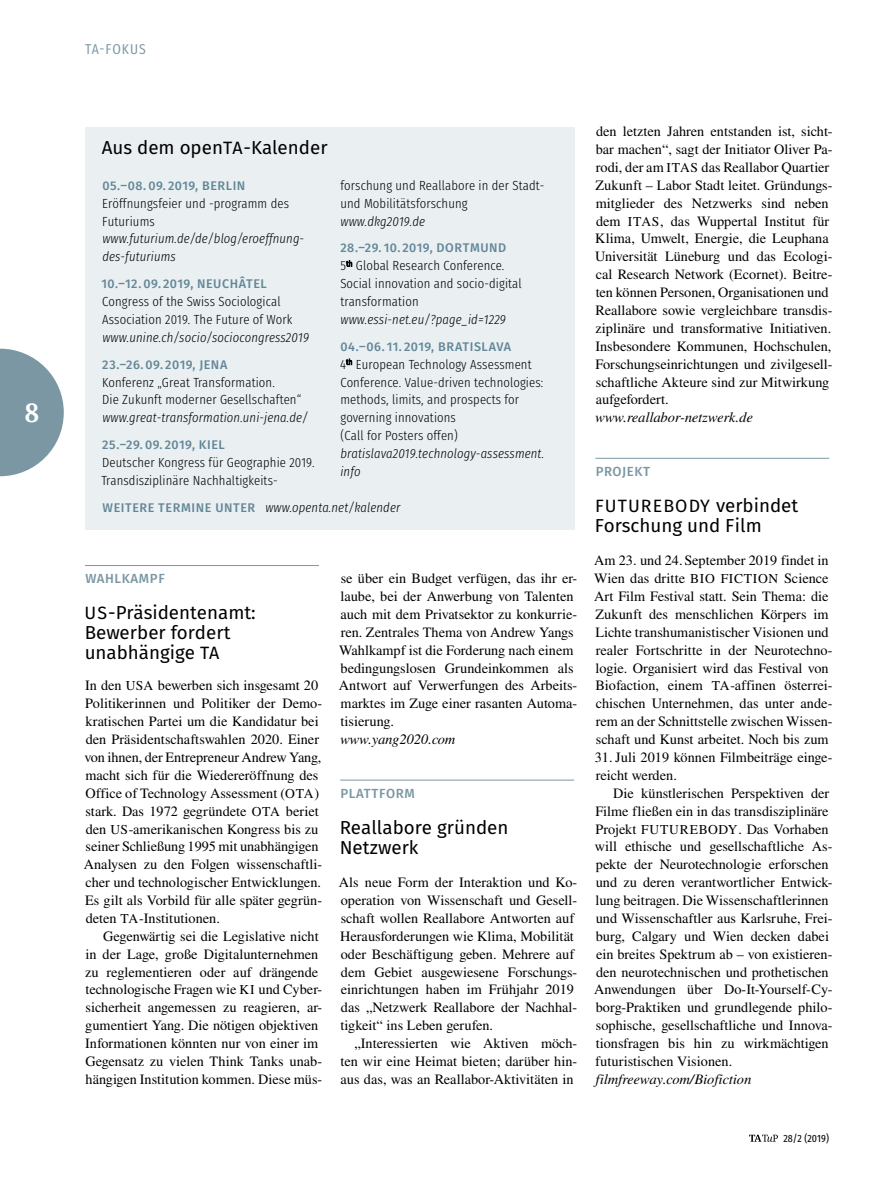
<style>
.page{position:relative;width:893px;height:1191px;background:#fff}
.page>*{position:absolute;margin:0;border:0;box-sizing:border-box;transform-origin:0 0}
.t1{font:700 25.5px "Droid Serif";color:#fff}
._35_0b_TAFokus_Ue{font:18.75px/20.2px "Fira Sans";color:#000}
._12_3_GTO_libue{font:18.75px "Fira Sans";color:#000}
._35_0b_TAFokus_Ue-2{font:17.85px "Fira Sans";letter-spacing:.06em;color:#000}
._10_1_GT{font:14.25px/17.9px "Nimbus Rom No 9 L";letter-spacing:.005em;color:#000}
._12_1_GTO{font:14.25px/17.9px "Nimbus Rom No 9 L";letter-spacing:.005em;color:#000}
._12_1_GTO--eng{font:14.25px/17.9px "Nimbus Rom No 9 L";letter-spacing:.005em;color:#000}
._12_3_GTO_libue-2{font:italic 14.25px "Nimbus Rom No 9 L";letter-spacing:.005em;color:#000}
.t2{font:14.25px "Fira Sans Condensed";letter-spacing:.065em;color:#7b97a4}
._35_2a_TAFokus_GTO_0{font:300 13.2px/17.9px "Fira Sans Condensed";letter-spacing:.01em;color:#000}
._12_3_GTO_libue-3{font:italic 300 13.2px/17.9px "Fira Sans Condensed";letter-spacing:.01em;color:#000}
._35_2a_TAFokus_GTO_0-2{font:italic 300 13.2px "Fira Sans Condensed";letter-spacing:.01em;color:#000}
._35_0a_TAFokus_Topli{font:500 13.2px "Fira Sans";letter-spacing:.045em;color:#7b97a4}
._35_2a_TAFokus_GTO_0-3{font:500 12.6px "Fira Sans";letter-spacing:.04em;color:#638798}
._12_3_GTO_libue-4{font:500 12.6px "Fira Sans";letter-spacing:.035em;color:#638798}
.t3{font:10.5px "Fira Sans Condensed";letter-spacing:.01em;color:#000}
.s1{font-size:17.85px}
.s2{font-style:normal}
.s3{font-style:italic}
.s4{font-family:"Fira Sans";font-weight:500;font-style:normal;font-size:12.6px;color:#638798}
.s5{font-size:13.5px}
.s6{font-size:18.75px}
</style>
<div class="page">
<hr style="left:595px;top:458px;width:234px;height:1px;background:#7b97a4">
<hr style="left:85px;top:565px;width:234px;height:1px;background:#7b97a4">
<hr style="left:340px;top:779px;width:234px;height:1px;background:#7b97a4">
<div style="left:85px;top:127px;width:489px;height:402px;background:#eaeff2"></div>
<svg style="left:346px;top:260px;width:6px;height:6px"></svg>
<svg style="left:346px;top:359px;width:6px;height:6px"></svg>
<svg style="left:0;top:349px;width:64px;height:127px"></svg>
<svg style="left:749px;top:1134px;width:29px;height:7px"></svg>
<h1 class="t1" style="left:25px;top:395px;width:16px">8</h1>
<p class="t2" style="left:85px;top:36px;width:62px">TA-FOKUS</p>
<p class="_12_3_GTO_libue" style="left:102px;top:133px;width:227px">Aus dem open<span class="s1">TA</span>-Kalender</p>
<p class="_12_3_GTO_libue-4" style="left:102px;top:175px;width:144px">05.–08. 09. 2019, BERLIN</p>
<p class="_12_3_GTO_libue-3" style="left:102px;top:194px;width:203px"><span class="s2">Eröffnungsfeier und -programm des<br>Futuriums </span>www.futurium.de/de/blog/eroeffnung&shy;des-futuriums</p>
<p class="_35_2a_TAFokus_GTO_0-3" style="left:101px;top:274px;width:167px">10.–12. 09. 2019, NEUCHÂTEL</p>
<p class="_35_2a_TAFokus_GTO_0" style="left:102px;top:291px;width:208px">Congress of the Swiss Sociological<br>Association 2019. The Future of Work <span class="s3">www.unine.ch/socio/sociocongress2019</span></p>
<p class="_35_2a_TAFokus_GTO_0-3" style="left:102px;top:354px;width:127px">23.–26. 09. 2019, JENA</p>
<p class="_35_2a_TAFokus_GTO_0" style="left:102px;top:371px;width:207px">Konferenz „Great Transformation.<br>Die Zukunft moderner Gesellschaften“ <span class="s3">www.great-transformation.uni-jena.de/</span></p>
<p class="_35_2a_TAFokus_GTO_0-3" style="left:102px;top:434px;width:124px">25.–29. 09. 2019, KIEL</p>
<p class="_35_2a_TAFokus_GTO_0" style="left:101px;top:452px;width:215px">Deutscher Kongress für Geographie 2019.<br>Transdisziplinäre Nachhaltigkeits-</p>
<p class="_35_2a_TAFokus_GTO_0" style="left:340px;top:175px;width:204px">forschung und Reallabore in der Stadt&shy;und Mobilitätsforschung <span class="s3">www.dkg2019.de</span></p>
<p class="_35_2a_TAFokus_GTO_0-3" style="left:340px;top:238px;width:167px">28.–29. 10. 2019, DORTMUND</p>
<p class="_35_2a_TAFokus_GTO_0" style="left:340px;top:255px;width:183px">5<sup>th</sup> Global Research Conference.<br>Social innovation and socio-digital transformation <span class="s3">www.essi-net.eu/?page_id=1229</span></p>
<p class="_35_2a_TAFokus_GTO_0-3" style="left:341px;top:336px;width:172px">04.–06. 11. 2019, BRATISLAVA</p>
<p class="_35_2a_TAFokus_GTO_0" style="left:340px;top:354px;width:206px">4<sup>th</sup> European Technology Assessment<br>Conference. Value-driven technologies: methods, limits, and prospects for governing innovations<br>(Call for Posters offen) <span class="s3">bratislava2019.technology-assessment. info</span></p>
<p class="_35_2a_TAFokus_GTO_0-2" style="left:103px;top:498px;width:299px"><span class="s4">WEITERE TERMINE UNTER</span> www.openta.net/kalender</p>
<p class="_35_0a_TAFokus_Topli" style="left:85px;top:568px;width:81px">WAHLKAMPF</p>
<p class="_35_0b_TAFokus_Ue" style="left:85px;top:602px;width:173px"><span class="s1">US</span>‑Präsidentenamt:<br>Bewerber fordert unabhängige <span class="s1">TA</span></p>
<p class="_12_1_GTO--eng" style="left:84px;top:676px;width:240px">In den <span class="s5">USA</span> bewerben sich insgesamt 20<br>Politikerinnen und Politiker der Demo&shy;kratischen Partei um die Kandidatur bei den Präsidentschaftswahlen 2020. Einer von ihnen, der Entrepreneur Andrew Yang, macht sich für die Wiedereröffnung des Office of Technology Assessment (<span class="s5">OTA</span>) stark. Das 1972 gegründete <span class="s5">OTA</span> beriet den <span class="s5">US</span>‑amerikanischen Kongress bis zu seiner Schließung 1995 mit unabhängigen Analysen zu den Folgen wissenschaftli&shy;cher und technologischer Entwicklungen.<br>Es gilt als Vorbild für alle später gegrün&shy;deten <span class="s5">TA</span>-Institutionen.</p>
<p class="_10_1_GT" style="left:85px;top:926px;width:239px;text-indent:18px">Gegenwärtig sei die Legislative nicht in der Lage, große Digitalunternehmen zu reglementieren oder auf drängende technologische Fragen wie <span class="s5">KI</span> und Cyber&shy;sicherheit angemessen zu reagieren, ar&shy;gumentiert Yang. Die nötigen objektiven Informationen könnten nur von einer im Gegensatz zu vielen Think Tanks unab&shy;hängigen Institution kommen. Diese müs-</p>
<p class="_10_1_GT" style="left:339px;top:569px;width:240px">se über ein Budget verfügen, das ihr er&shy;laube, bei der Anwerbung von Talenten auch mit dem Privatsektor zu konkurrie&shy;ren. Zentrales Thema von Andrew Yangs Wahlkampf ist die Forderung nach einem bedingungslosen Grundeinkommen als Antwort auf Verwerfungen des Arbeits&shy;marktes im Zuge einer rasanten Automa&shy;tisierung.</p>
<p class="_12_3_GTO_libue-2" style="left:340px;top:730px;width:117px">www.yang2020.com</p>
<p class="_35_0a_TAFokus_Topli" style="left:341px;top:782px;width:76px">PLATTFORM</p>
<p class="_35_0b_TAFokus_Ue" style="left:340px;top:816px;width:170px">Reallabore gründen<br>Netzwerk</p>
<p class="_12_1_GTO" style="left:339px;top:873px;width:240px">Als neue Form der Interaktion und Ko&shy;operation von Wissenschaft und Gesell&shy;schaft wollen Reallabore Antworten auf Herausforderungen wie Klima, Mobilität oder Beschäftigung geben. Mehrere auf dem Gebiet ausgewiesene Forschungs&shy;einrichtungen haben im Frühjahr 2019 das „Netzwerk Reallabore der Nachhal&shy;tigkeit“ ins Leben gerufen.</p>
<p class="_10_1_GT" style="left:341px;top:1033px;width:238px;text-align:justify;text-indent:14px">„Interessierten wie Aktiven möch&shy;ten wir eine Heimat bieten; darüber hin&shy;aus das, was an Reallabor-Aktivitäten in</p>
<p class="_10_1_GT" style="left:595px;top:122px;width:239px">den letzten Jahren entstanden ist, sicht&shy;bar machen“, sagt der Initiator Oliver Pa&shy;rodi, der am <span class="s5">ITAS</span> das Reallabor Quartier Zukunft – Labor Stadt leitet. Gründungs&shy;mitglieder des Netzwerks sind neben dem <span class="s5">ITAS</span>, das Wuppertal Institut für Klima, Umwelt, Energie, die Leuphana Universität Lüneburg und das Ecologi&shy;cal Research Network (Ecornet). Beitre&shy;ten können Personen, Organisationen und Reallabore sowie vergleichbare transdis&shy;ziplinäre und transformative Initiativen.<br>Insbesondere Kommunen, Hochschulen, Forschungseinrichtungen und zivilgesell&shy;schaftliche Akteure sind zur Mitwirkung aufgefordert.</p>
<p class="_12_3_GTO_libue-2" style="left:595px;top:409px;width:159px">www.reallabor-netzwerk.de</p>
<p class="_35_0a_TAFokus_Topli" style="left:596px;top:461px;width:56px">PROJEKT</p>
<p class="_35_0b_TAFokus_Ue-2" style="left:595px;top:492px;width:205px">FUTUREBODY <span class="s6">verbindet</span></p>
<p class="_35_0b_TAFokus_Ue" style="left:595px;top:515px;width:168px">Forschung und Film</p>
<p class="_12_1_GTO" style="left:594px;top:551px;width:240px">Am 23. und 24.September 2019 findet in Wien das dritte <span class="s5">BIO FICTION</span> Science Art Film Festival statt. Sein Thema: die Zukunft des menschlichen Körpers im Lichte transhumanistischer Visionen und realer Fortschritte in der Neurotechno&shy;logie. Organisiert wird das Festival von Biofaction, einem <span class="s5">TA</span>-affinen österrei&shy;chischen Unternehmen, das unter ande&shy;rem an der Schnittstelle zwischen Wissen&shy;schaft und Kunst arbeitet. Noch bis zum</p>
<p class="_12_1_GTO" style="left:595px;top:747px;width:239px">31. Juli 2019 können Filmbeiträge einge&shy;reicht werden.</p>
<p class="_10_1_GT" style="left:594px;top:783px;width:240px;text-indent:19px">Die künstlerischen Perspektiven der Filme fließen ein in das transdisziplinäre Projekt <span class="s5">FUTUREBODY</span>. Das Vorhaben will ethische und gesellschaftliche As&shy;pekte der Neurotechnologie erforschen und zu deren verantwortlicher Entwick&shy;lung beitragen. Die Wissenschaftlerinnen und Wissenschaftler aus Karlsruhe, Frei&shy;burg, Calgary und Wien decken dabei ein breites Spektrum ab – von existieren&shy;den neurotechnischen und prothetischen Anwendungen über Do-It-Yourself-Cy&shy;borg-Praktiken und grundlegende philo&shy;sophische, gesellschaftliche und Innova&shy;tionsfragen bis hin zu wirkmächtigen futuristischen Visionen.</p>
<p class="_12_3_GTO_libue-2" style="left:595px;top:1070px;width:157px">filmfreeway.com/Biofiction</p>
<p class="t3" style="left:783px;top:1128px;width:47px">28/2 (2019)</p>
</div>
